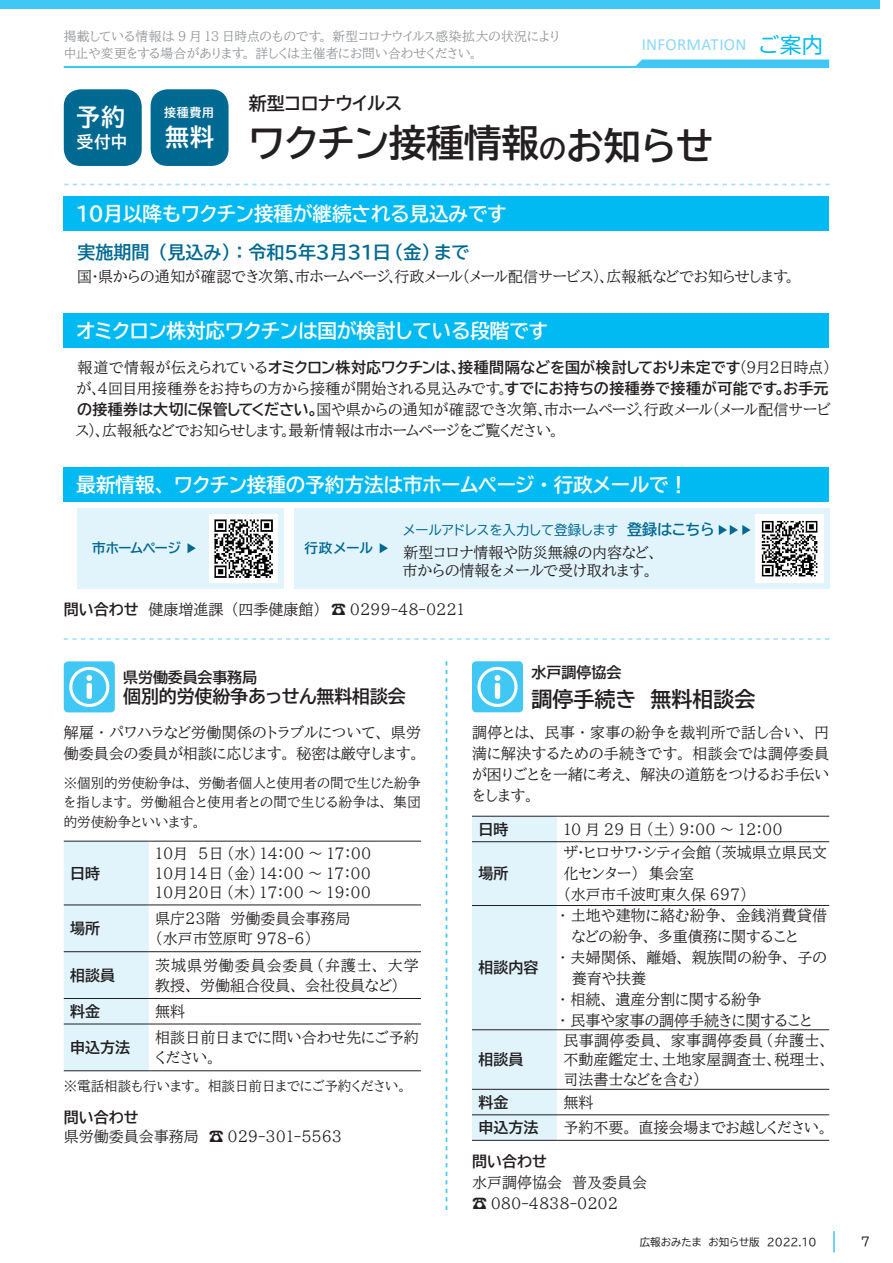
<style>
.page{position:relative;width:893px;height:1263px;background:#fff}
.page>*{position:absolute;margin:0;border:0;box-sizing:border-box;transform-origin:0 0}
.t1{font:37.5px "BIZ UDP Gothic Bold";color:#231f20}
.t2{font:24px "BIZ UDP Gothic Bold";color:#fff}
.t3{font:21px "BIZ UDP Gothic Bold";color:#231f20}
.t4{font:19.5px "BIZ UDP Gothic Bold";color:#fff}
.t5{font:18px "BIZ UDP Gothic Bold";letter-spacing:-.01em;color:#231f20}
.t6{font:18px "BIZ UDP Gothic Bold";color:#006991}
.t7{font:16.95px "Calibri";letter-spacing:.015em;color:#8dd7f7}
.t8{font:16.5px "BIZ UDP Gothic Bold";color:#fff}
.t9{font:15px/21px "BIZ UDP Mincho Medium";color:#231f20}
.t10{font:15px "BIZ UDP Gothic Bold";color:#231f20}
.t11{font:15px/19.5px "BIZ UDP Mincho Medium";letter-spacing:.06em;color:#231f20}
.t12{font:13.5px/19.5px "BIZ UDP Mincho Medium";color:#231f20;text-align:justify}
.t13{font:13.5px "BIZ UDP Gothic";color:#006991}
.t14{font:13.5px "BIZ UDP Gothic Bold";letter-spacing:-.02em;color:#006991}
.t15{font:13.5px "BIZ UDP Gothic Bold";letter-spacing:.005em;color:#006991}
.t16{font:12.75px/17px "BIZ UDP Mincho Medium";letter-spacing:.01em;color:#939598}
.t17{font:12px "BIZ UDP Gothic Bold";color:#fff}
.t18{font:12px "BIZ UDP Gothic";color:#231f20}
.t19{font:10.5px "BIZ UDP Gothic";color:#231f20}
.s1{font-family:"BIZ UDP Gothic";font-size:21.3px;color:#00baf1}
.s2{font-size:27px}
.s3{font-family:"BIZ UDP Mincho Medium"}
.s4{font-family:"BIZ UDP Gothic Bold"}
.s5{font-family:"BIZ UDP Gothic Bold";font-size:15px}
</style>
<div class="page">
<svg style="left:64px;top:60px;width:765px;height:8px"></svg>
<div style="left:0;top:0;width:880px;height:9px;background:#40c7f4"></div>
<hr style="left:833px;top:1231px;width:2px;height:21px;background:#00aeef">
<svg style="left:64px;top:184px;width:766px;height:1px"></svg>
<div style="left:151px;top:89px;width:78px;height:77px;background:#006991;border-radius:17px"></div>
<div style="left:64px;top:89px;width:78px;height:77px;background:#006991;border-radius:17px"></div>
<div style="left:77px;top:508px;width:207px;height:80px;background:#e1f4fc"></div>
<div style="left:294px;top:508px;width:535px;height:80px;background:#e1f4fc"></div>
<img style="left:755px;top:514px;width:68px;height:68px">
<svg style="left:380px;top:543px;width:8px;height:10px"></svg>
<svg style="left:719px;top:525px;width:32px;height:10px"></svg>
<img style="left:210px;top:514px;width:68px;height:68px">
<div style="left:64px;top:197px;width:765px;height:34px;background:#00baf1"></div>
<div style="left:64px;top:313px;width:765px;height:34px;background:#00baf1"></div>
<div style="left:64px;top:467px;width:765px;height:34px;background:#00baf1"></div>
<svg style="left:188px;top:543px;width:8px;height:10px"></svg>
<svg style="left:64px;top:638px;width:765px;height:2px"></svg>
<svg style="left:446px;top:661px;width:1px;height:549px"></svg>
<div style="left:472px;top:661px;width:51px;height:51px;background:#40c7f4;border-radius:4px"></div>
<svg style="left:477px;top:667px;width:41px;height:40px"></svg>
<div style="left:495px;top:683px;width:5px;height:16px;background:#fff;border-radius:2px"></div>
<div style="left:472px;top:817px;width:85px;height:323px;background:#e1f4fc"></div>
<hr style="left:472px;top:816px;width:85px;height:1px;background:#231f20">
<hr style="left:557px;top:816px;width:272px;height:1px;background:#231f20">
<hr style="left:472px;top:841px;width:85px;height:1px;background:#231f20">
<hr style="left:557px;top:841px;width:272px;height:1px;background:#231f20">
<hr style="left:472px;top:905px;width:85px;height:1px;background:#231f20">
<hr style="left:557px;top:905px;width:272px;height:1px;background:#231f20">
<hr style="left:472px;top:1029px;width:85px;height:1px;background:#231f20">
<hr style="left:557px;top:1029px;width:272px;height:1px;background:#231f20">
<hr style="left:472px;top:1089px;width:85px;height:1px;background:#231f20">
<hr style="left:557px;top:1089px;width:272px;height:1px;background:#231f20">
<hr style="left:472px;top:1114px;width:85px;height:1px;background:#231f20">
<hr style="left:557px;top:1114px;width:272px;height:1px;background:#231f20">
<hr style="left:472px;top:1140px;width:85px;height:1px;background:#231f20">
<hr style="left:557px;top:1140px;width:272px;height:1px;background:#231f20">
<div style="left:64px;top:661px;width:51px;height:51px;background:#40c7f4;border-radius:4px"></div>
<svg style="left:69px;top:667px;width:41px;height:40px"></svg>
<div style="left:87px;top:683px;width:5px;height:16px;background:#fff;border-radius:2px"></div>
<div style="left:64px;top:842px;width:85px;height:228px;background:#e1f4fc"></div>
<hr style="left:64px;top:841px;width:85px;height:1px;background:#231f20">
<hr style="left:149px;top:841px;width:272px;height:1px;background:#231f20">
<hr style="left:64px;top:905px;width:85px;height:1px;background:#231f20">
<hr style="left:149px;top:905px;width:272px;height:1px;background:#231f20">
<hr style="left:64px;top:951px;width:85px;height:1px;background:#231f20">
<hr style="left:149px;top:951px;width:272px;height:1px;background:#231f20">
<hr style="left:64px;top:998px;width:85px;height:1px;background:#231f20">
<hr style="left:149px;top:998px;width:272px;height:1px;background:#231f20">
<hr style="left:64px;top:1024px;width:85px;height:1px;background:#231f20">
<hr style="left:149px;top:1024px;width:272px;height:1px;background:#231f20">
<hr style="left:64px;top:1070px;width:85px;height:1px;background:#231f20">
<hr style="left:149px;top:1070px;width:272px;height:1px;background:#231f20">
<p class="t16" style="left:64px;top:28px;width:498px">掲載している情報は 9 月 13 日時点のものです。新型コロナウイルス感染拡大の状況により中止や変更をする場合があります。詳しくは主催者にお問い合わせください。</p>
<p class="t7" style="left:642px;top:33px;width:183px">INFORMATION <span class="s1">ご案内</span></p>
<h2 class="t2" style="left:76px;top:105px;width:50px">予約</h2>
<p class="t8" style="left:77px;top:134px;width:52px">受付中</p>
<p class="t17" style="left:164px;top:107px;width:51px">接種費用</p>
<h2 class="t2" style="left:165px;top:125px;width:50px">無料</h2>
<p class="t5" style="left:249px;top:94px;width:155px">新型コロナウイルス</p>
<h1 class="t1" style="left:249px;top:124px;width:466px">ワクチン接種情報<span class="s2">の</span>お知らせ</h1>
<h3 class="t4" style="left:77px;top:204px;width:431px">１０月以降もワクチン接種が継続される見込みです</h3>
<p class="t6" style="left:78px;top:243px;width:393px">実施期間（見込み）：令和５年３月３１日（金）まで</p>
<p class="t9" style="left:77px;top:265px;width:719px">国・県からの通知が確認でき次第、市ホームページ、行政メール（メール配信サービス）、広報紙などでお知らせします。</p>
<h3 class="t4" style="left:77px;top:320px;width:473px">オミクロン株対応ワクチンは国が検討している段階です</h3>
<p class="t10" style="left:77px;top:360px;width:755px"><span class="s3">報道で情報が伝えられている</span>オミクロン株対応ワクチンは、接種間隔などを国が検討しており未定です<span class="s3">（９月２日時点）</span></p>
<p class="t9" style="left:75px;top:378px;width:757px">が、４回目用接種券をお持ちの方から接種が開始される見込みです。<span class="s4">すでにお持ちの接種券で接種が可能です。お手元の接種券は大切に保管してください。</span>国や県からの通知が確認でき次第、市ホームページ、行政メール（メール配信サービス）、広報紙などでお知らせします。最新情報は市ホームページをご覧ください。</p>
<h3 class="t4" style="left:77px;top:475px;width:613px">最新情報、ワクチン接種の予約方法は市ホームページ・行政メールで！</h3>
<p class="t13" style="left:403px;top:523px;width:323px">メールアドレスを入力して登録します　<span class="s5">登録はこちら　</span></p>
<p class="t9" style="left:403px;top:543px;width:256px;line-height:18px">新型コロナ情報や防災無線の内容など、市からの情報をメールで受け取れます。</p>
<p class="t9" style="left:64px;top:598px;width:402px"><span class="s4">問い合わせ</span>　健康増進課（四季健康館）　☎ 0299-48-0221</p>
<p class="t14" style="left:92px;top:541px;width:90px">市ホームページ</p>
<p class="t15" style="left:304px;top:541px;width:70px">行政メール</p>
<p class="t10" style="left:123px;top:670px;width:135px">県労働委員会事務局</p>
<p class="t5" style="left:123px;top:688px;width:284px">個別的労使紛争あっせん無料相談会</p>
<p class="t9" style="left:64px;top:722px;width:359px">解雇・パワハラなど労働関係のトラブルについて、県労働委員会の委員が相談に応じます。秘密は厳守します。</p>
<p class="t12" style="left:64px;top:773px;width:359px">※個別的労使紛争は、労働者個人と使用者の間で生じた紛争を指します。労働組合と使用者との間で生じる紛争は、集団的労使紛争といいます。</p>
<p class="t10" style="left:70px;top:865px;width:31px">日時</p>
<p class="t9" style="left:155px;top:844px;width:217px;line-height:19.5px;text-align:justify">１０月 ５日（水） 14：00 ～ 17：00<br>１０月１４日（金） 14：00 ～ 17：00<br>１０月２０日（木） 17：00 ～ 19：00</p>
<p class="t10" style="left:70px;top:921px;width:31px">場所</p>
<p class="t9" style="left:155px;top:909px;width:197px;line-height:19.5px">県庁２３階　労働委員会事務局（水戸市笠原町 978-6）</p>
<p class="t10" style="left:70px;top:967px;width:46px">相談員</p>
<p class="t11" style="left:155px;top:955px;width:265px">茨城県労働委員会委員（弁護士、大学教授、労働組合役員、会社役員など）</p>
<p class="t10" style="left:70px;top:1004px;width:31px">料金</p>
<p class="t9" style="left:155px;top:1001px;width:31px">無料</p>
<p class="t10" style="left:70px;top:1040px;width:61px">申込方法</p>
<p class="t9" style="left:155px;top:1028px;width:265px;line-height:19.5px">相談日前日までに問い合わせ先にご予約ください。</p>
<p class="t12" style="left:64px;top:1076px;width:344px">※電話相談も行います。相談日前日までにご予約ください。</p>
<p class="t10" style="left:64px;top:1109px;width:76px">問い合わせ</p>
<p class="t9" style="left:64px;top:1126px;width:280px">県労働委員会事務局　☎ 029-301-5563</p>
<p class="t10" style="left:531px;top:664px;width:91px">水戸調停協会</p>
<h3 class="t3" style="left:531px;top:688px;width:226px">調停手続き　無料相談会</h3>
<p class="t9" style="left:472px;top:722px;width:359px;text-align:justify">調停とは、民事・家事の紛争を裁判所で話し合い、円満に解決するための手続きです。相談会では調停委員が困りごとを一緒に考え、解決の道筋をつけるお手伝いをします。</p>
<p class="t10" style="left:478px;top:821px;width:31px">日時</p>
<p class="t9" style="left:563px;top:818px;width:221px">10 月 29 日（土） 9：00 ～ 12：00</p>
<p class="t10" style="left:478px;top:866px;width:31px">場所</p>
<p class="t9" style="left:563px;top:842px;width:265px">ザ・ヒロサワ・シティ会館（茨城県立県民文化センター）　集会室<br>（水戸市千波町東久保 697）</p>
<p class="t10" style="left:478px;top:960px;width:61px">相談内容</p>
<p class="t10" style="left:478px;top:1052px;width:46px">相談員</p>
<p class="t9" style="left:559px;top:905px;width:269px">・土地や建物に絡む紛争、金銭消費貸借</p>
<p class="t9" style="left:572px;top:926px;width:227px">などの紛争、多重債務に関すること</p>
<p class="t9" style="left:559px;top:947px;width:269px">・夫婦関係、離婚、親族間の紛争、子の</p>
<p class="t9" style="left:572px;top:968px;width:76px">養育や扶養</p>
<p class="t9" style="left:559px;top:989px;width:204px">・相続、遺産分割に関する紛争</p>
<p class="t9" style="left:559px;top:1010px;width:254px">・民事や家事の調停手続きに関すること</p>
<p class="t9" style="left:563px;top:1030px;width:267px;line-height:19.5px;text-align:justify">民事調停委員、家事調停委員（弁護士、不動産鑑定士、土地家屋調査士、税理士、司法書士などを含む）</p>
<p class="t10" style="left:478px;top:1094px;width:31px">料金</p>
<p class="t9" style="left:563px;top:1091px;width:31px">無料</p>
<p class="t10" style="left:478px;top:1120px;width:61px">申込方法</p>
<p class="t9" style="left:563px;top:1117px;width:266px">予約不要。直接会場までお越しください。</p>
<p class="t10" style="left:472px;top:1154px;width:76px">問い合わせ</p>
<p class="t9" style="left:472px;top:1172px;width:177px">水戸調停協会　普及委員会☎ 080-4838-0202</p>
<p class="t19" style="left:640px;top:1236px;width:178px">広報おみたま　お知らせ版　2022.10</p>
<p class="t18" style="left:861px;top:1236px;width:11px">7</p>
</div>
